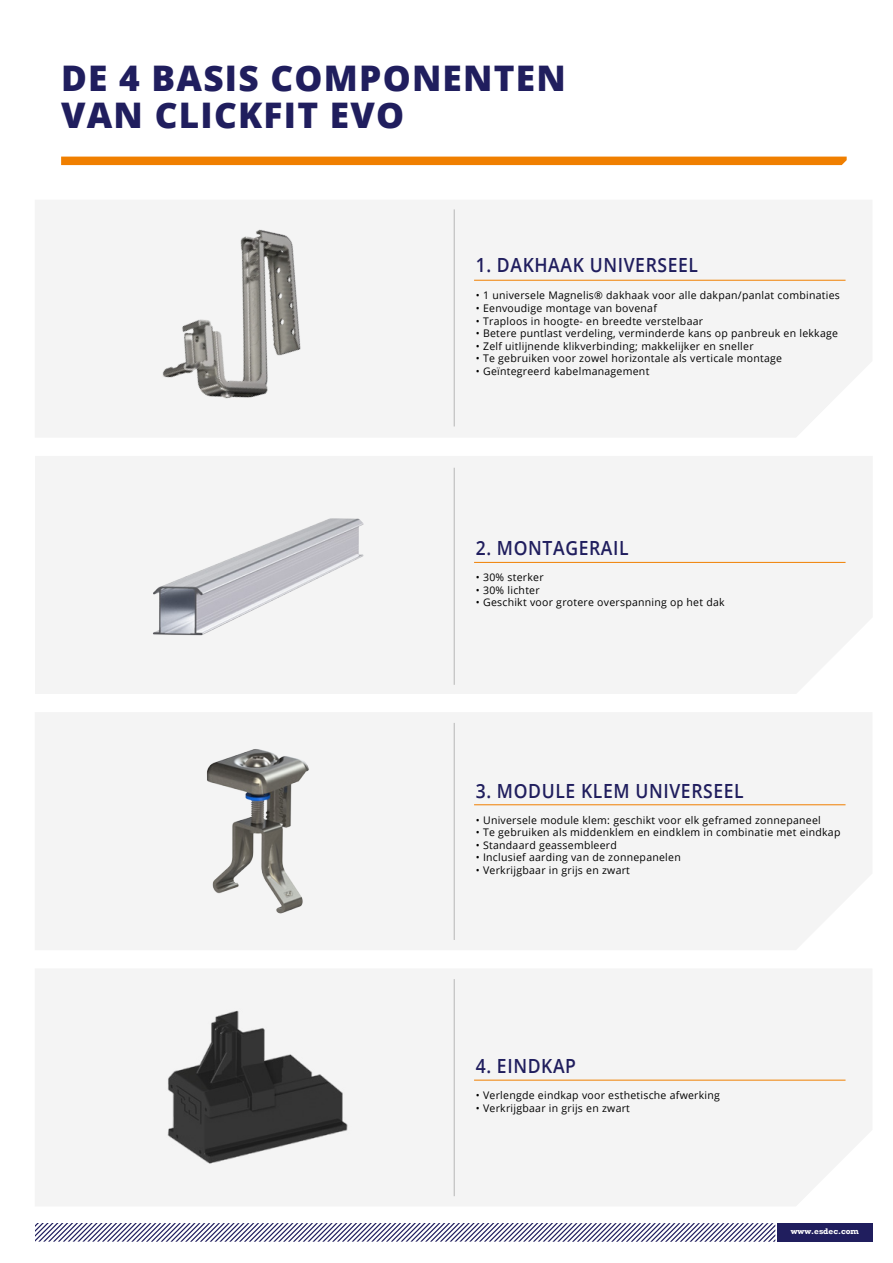
<style>
.page{position:relative;width:893px;height:1263px;background:#fff}
.page>*{position:absolute;margin:0;border:0;box-sizing:border-box;transform-origin:0 0}
.t1{font:800 35.25px/37.5px "Open Sans";letter-spacing:.035em;color:#201e5e}
.t2{font:600 19.5px "Open Sans";letter-spacing:.035em;color:#201e5e;scale:.9 1}
.t3{font:10.5px "Open Sans";letter-spacing:.025em;color:#000}
.t4{font:700 8.4px "Rockwell";color:#fff}
</style>
<div class="page">
<div style="left:61px;top:157px;width:786px;height:8px;background:#f07f00"></div>
<svg style="left:35px;top:1223px;width:838px;height:19px"></svg>
<div style="left:35px;top:200px;width:837px;height:237px;background:#f4f4f4"></div>
<div style="left:35px;top:456px;width:837px;height:238px;background:#f4f4f4"></div>
<div style="left:35px;top:713px;width:837px;height:237px;background:#f4f4f4"></div>
<div style="left:35px;top:969px;width:837px;height:237px;background:#f4f4f4"></div>
<hr style="left:474px;top:280px;width:371px;height:1px;background:#f07f00">
<hr style="left:454px;top:209px;width:1px;height:217px;background:#575756">
<img style="left:124px;top:211px;width:235px;height:215px">
<hr style="left:474px;top:562px;width:371px;height:1px;background:#f07f00">
<hr style="left:454px;top:468px;width:1px;height:217px;background:#575756">
<img style="left:148px;top:514px;width:220px;height:124px">
<hr style="left:474px;top:804px;width:371px;height:1px;background:#f07f00">
<hr style="left:454px;top:723px;width:1px;height:217px;background:#575756">
<img style="left:202px;top:747px;width:112px;height:168px">
<hr style="left:474px;top:1080px;width:371px;height:1px;background:#f07f00">
<hr style="left:454px;top:979px;width:1px;height:217px;background:#575756">
<img style="left:164px;top:1008px;width:188px;height:157px">
<h1 class="t1" style="left:61px;top:57px;width:506px">DE 4 BASIS COMPONENTEN<br>VAN CLICKFIT EVO</h1>
<h2 class="t2" style="left:476px;top:252px;width:249px">1. DAKHAAK UNIVERSEEL</h2>
<p class="t3" style="left:476px;top:288px;width:366px">• 1 universele Magnelis® dakhaak voor alle dakpan/panlat combinaties</p>
<p class="t3" style="left:476px;top:301px;width:183px">• Eenvoudige montage van bovenaf</p>
<p class="t3" style="left:476px;top:314px;width:229px">• Traploos in hoogte- en breedte verstelbaar</p>
<p class="t3" style="left:476px;top:326px;width:364px">• Betere puntlast verdeling, verminderde kans op panbreuk en lekkage</p>
<p class="t3" style="left:476px;top:339px;width:279px">• Zelf uitlijnende klikverbinding; makkelijker en sneller</p>
<p class="t3" style="left:476px;top:351px;width:308px">• Te gebruiken voor zowel horizontale als verticale montage</p>
<p class="t3" style="left:476px;top:364px;width:175px">• Geïntegreerd kabelmanagement</p>
<h2 class="t2" style="left:476px;top:535px;width:171px">2. MONTAGERAIL</h2>
<p class="t3" style="left:476px;top:570px;width:69px">• 30% sterker</p>
<p class="t3" style="left:476px;top:583px;width:65px">• 30% lichter</p>
<p class="t3" style="left:476px;top:595px;width:250px">• Geschikt voor grotere overspanning op het dak</p>
<h2 class="t2" style="left:476px;top:777px;width:299px">3. MODULE KLEM UNIVERSEEL</h2>
<p class="t3" style="left:476px;top:813px;width:346px">• Universele module klem: geschikt voor elk geframed zonnepaneel</p>
<p class="t3" style="left:476px;top:825px;width:366px">• Te gebruiken als middenklem en eindklem in combinatie met eindkap</p>
<p class="t3" style="left:476px;top:838px;width:143px">• Standaard geassembleerd</p>
<p class="t3" style="left:476px;top:850px;width:206px">• Inclusief aarding van de zonnepanelen</p>
<p class="t3" style="left:476px;top:863px;width:156px">• Verkrijgbaar in grijs en zwart</p>
<h2 class="t2" style="left:476px;top:1052px;width:113px">4. EINDKAP</h2>
<p class="t3" style="left:476px;top:1088px;width:246px">• Verlengde eindkap voor esthetische afwerking</p>
<p class="t3" style="left:476px;top:1100px;width:156px">• Verkrijgbaar in grijs en zwart</p>
<p class="t4" style="left:791px;top:1226px;width:70px">www.esdec.com</p>
</div>
